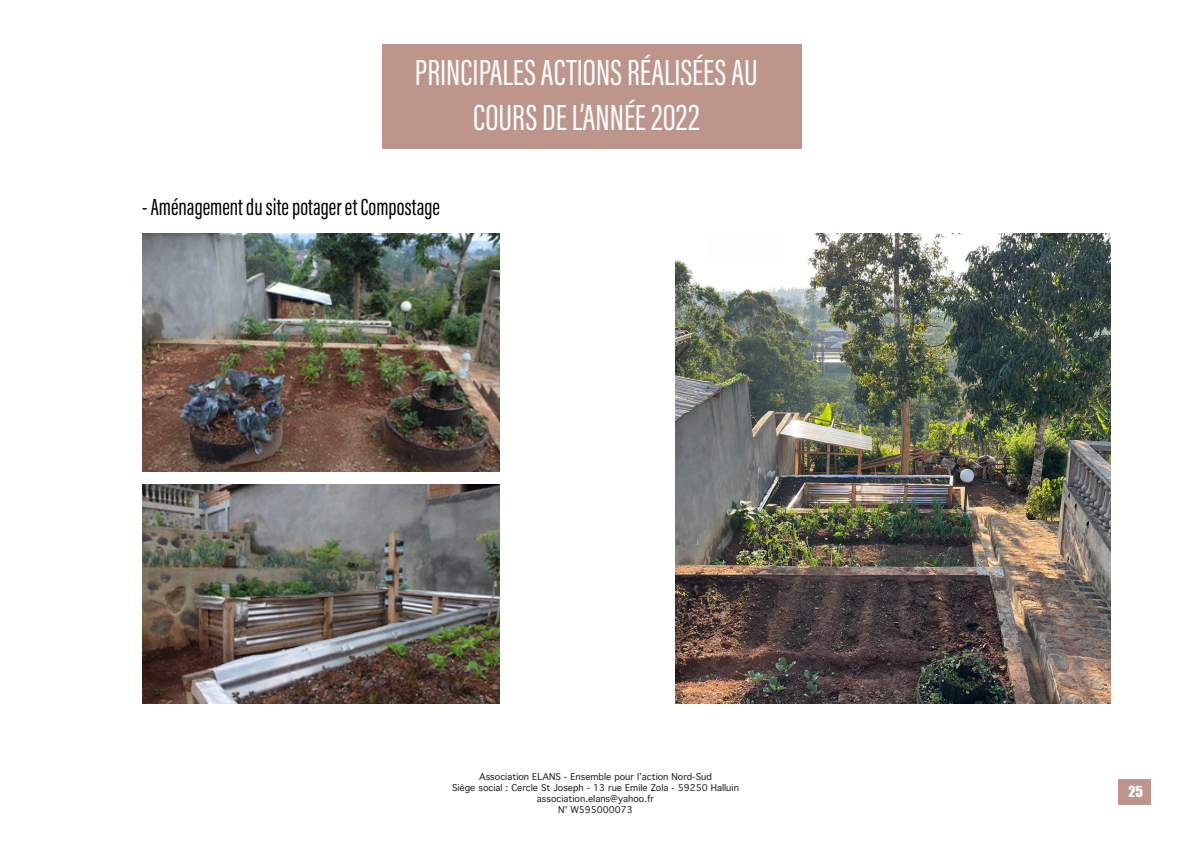
<style>
.page{position:relative;width:1191px;height:842px;background:#fff}
.page>*{position:absolute;margin:0;border:0;box-sizing:border-box;transform-origin:0 0}
.t1{font:37.4px/44.9px "Acumin Pro Extra Cond";color:#fff;text-align:center}
.t2{font:24px "Acumin Pro Extra Cond";color:#000}
.t3{font:14px "Impact";color:#fff}
.t4{font:300 9px/10.8px "Thonburi";color:#231f20;text-align:center}
</style>
<div class="page">
<div style="left:1118px;top:779px;width:33px;height:26px;background:#be958b"></div>
<img style="left:142px;top:484px;width:358px;height:219px">
<div style="left:382px;top:44px;width:419px;height:105px;background:#be958b"></div>
<img style="left:142px;top:234px;width:358px;height:238px">
<img style="left:675px;top:234px;width:435px;height:469px">
<p class="t1" style="left:415px;top:50px;width:344px">PRINCIPALES ACTIONS RÉALISÉES AU<br>COURS DE L’ANNÉE 2022</p>
<p class="t2" style="left:142px;top:192px;width:299px">- Aménagement du site potager et Compostage</p>
<p class="t4" style="left:452px;top:772px;width:288px">Association ELANS - Ensemble pour l’action Nord-Sud<br>Siège social : Cercle St Joseph - 13 rue Emile Zola - 59250 Halluin association.elans@yahoo.fr<br>N° W595000073</p>
<p class="t3" style="left:1128px;top:781px;width:16px">25</p>
</div>
